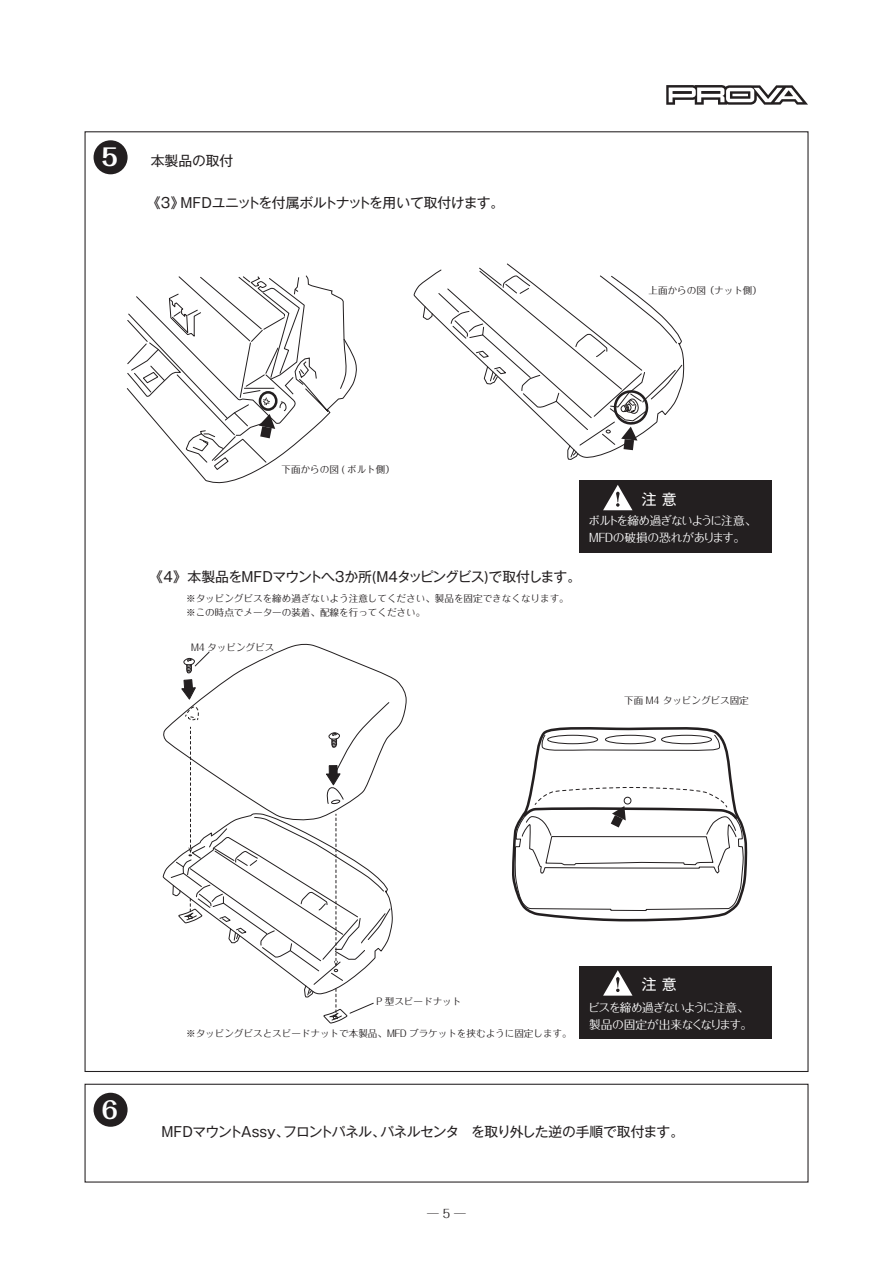
<style>
.page{position:relative;width:893px;height:1263px;background:#fff}
.page>*{position:absolute;margin:0;border:0;box-sizing:border-box;transform-origin:0 0}
.t1{font:700 23.4px "Folk Pro";color:#fff}
.t2{font:14.85px "Gothic MB101 Pr 5";color:#fff}
.t3{font:13.8px "Gothic MB101 Pr 5";letter-spacing:-.045em;color:#231f20}
.t4{font:13.8px "Gothic MB101 Pr 5";letter-spacing:-.07em;color:#231f20}
.t5{font:11.7px/17px "Folk Pro";letter-spacing:-.08em;color:#fff}
.t6{font:11.7px "Folk Pro";color:#231f20}
.t7{font:9.6px/13.8px "Folk Pro";color:#231f20}
</style>
<div class="page">
<div style="left:94px;top:140px;width:34px;height:34px;background:#231f20;border-radius:50%"></div>
<div style="left:85px;top:1084px;width:723px;height:99px;border:1px solid #231f20"></div>
<div style="left:94px;top:1093px;width:34px;height:34px;background:#231f20;border-radius:50%"></div>
<svg style="left:666px;top:85px;width:142px;height:20px"></svg>
<hr style="left:672px;top:91px;width:20px;height:3px;background:#231f20">
<div style="left:580px;top:967px;width:192px;height:72px;background:#231f20"></div>
<svg style="left:126px;top:275px;width:231px;height:209px"></svg>
<svg style="left:423px;top:263px;width:259px;height:197px"></svg>
<div style="left:580px;top:481px;width:192px;height:72px;background:#231f20"></div>
<svg style="left:603px;top:485px;width:29px;height:25px"></svg>
<svg style="left:603px;top:970px;width:29px;height:26px"></svg>
<svg style="left:512px;top:727px;width:236px;height:195px"></svg>
<svg style="left:541px;top:734px;width:179px;height:18px"></svg>
<div style="left:547px;top:735px;width:51px;height:9px;border:1px solid #231f20;border-radius:50%"></div>
<div style="left:605px;top:735px;width:51px;height:9px;border:1px solid #231f20;border-radius:50%"></div>
<div style="left:661px;top:735px;width:51px;height:9px;border:1px solid #231f20;border-radius:50%"></div>
<svg style="left:514px;top:787px;width:230px;height:124px"></svg>
<svg style="left:162px;top:643px;width:245px;height:381px"></svg>
<h1 class="t1" style="left:102px;top:137px;width:18px">5</h1>
<h3 class="t3" style="left:151px;top:149px;width:84px">本製品の取付</h3>
<h3 class="t3" style="left:147px;top:191px;width:359px">《3》MFDユニットを付属ボルトナットを用いて取付けます。</h3>
<p class="t7" style="left:648px;top:282px;width:115px">上面からの図（ナット側）</p>
<p class="t7" style="left:282px;top:462px;width:115px">下面からの図 ( ボルト側）</p>
<h3 class="t4" style="left:149px;top:565px;width:434px">《4》 本製品をMFDマウントへ３か所(M4タッピングビス)で取付します。</h3>
<p class="t7" style="left:186px;top:591px;width:384px">※タッピングビスを締め過ぎないよう注意してください、製品を固定できなくなります。※この時点でメーターの装着、配線を行ってください。</p>
<p class="t7" style="left:191px;top:639px;width:85px">M4 タッピングビス</p>
<h2 class="t2" style="left:642px;top:487px;width:36px">注 意</h2>
<p class="t5" style="left:589px;top:511px;width:169px">ボルトを締め過ぎないように注意、<br>MFDの破損の恐れがあります。</p>
<p class="t7" style="left:624px;top:692px;width:126px">下面 M4 タッピングビス固定</p>
<h1 class="t1" style="left:102px;top:1090px;width:18px">6</h1>
<p class="t7" style="left:376px;top:993px;width:86px">P 型スピードナット</p>
<p class="t7" style="left:186px;top:1025px;width:387px">※タッピングビスとスピードナットで本製品、MFD ブラケットを挟むように固定します。</p>
<h2 class="t2" style="left:642px;top:972px;width:36px">注 意</h2>
<p class="t5" style="left:588px;top:997px;width:166px">ビスを締め過ぎないように注意、製品の固定が出来なくなります。</p>
<h3 class="t3" style="left:162px;top:1121px;width:524px">MFDマウントAssy、フロントパネル、パネルセンタ　を取り外した逆の手順で取付ます。</h3>
<p class="t6" style="left:427px;top:1204px;width:40px">─ 5 ─</p>
</div>
